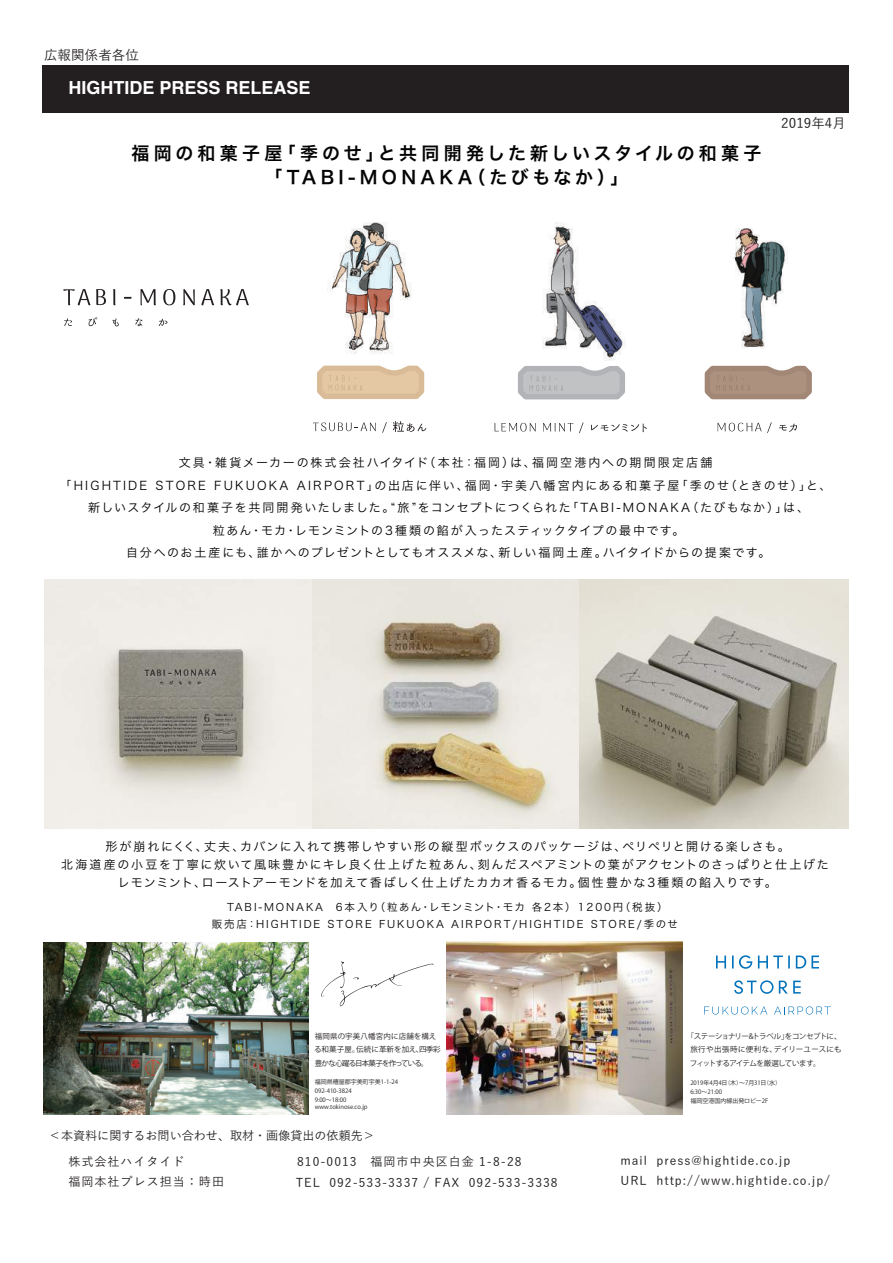
<style>
.page{position:relative;width:893px;height:1263px;background:#fff}
.page>*{position:absolute;margin:0;border:0;box-sizing:border-box;transform-origin:0 0}
.t1{font:18px/24px "Hira Kaku Pro N W6";letter-spacing:.22em;color:#030303;text-align:center}
.t2{font:700 18px "Helvetica";color:#fff}
.t3{font:500 13.5px "Yu Go";letter-spacing:.005em;color:#231f20}
.t4{font:12px/22.5px "Hira Kaku Pro W3";letter-spacing:.125em;color:#030303;text-align:center}
.t5{font:500 12px "Yu Go";letter-spacing:.08em;color:#231f20}
.t6{font:500 12px/25.3px "Yu Go";color:#231f20}
.t7{font:10.5px/16.5px "Hira Kaku Pro W3";letter-spacing:.18em;color:#030303;text-align:center}
.t8{font:7.5px/13.5px "Koz Go Pr 6 N";letter-spacing:-.03em;color:#231f20;text-align:justify}
.t9{font:7.5px/13.5px "Koz Go Pr 6 N";color:#231f20}
.t10{font:6px/9px "Koz Go Pr 6 N";color:#231f20}
</style>
<div class="page">
<img style="left:446px;top:941px;width:236px;height:173px">
<svg style="left:518px;top:366px;width:63px;height:33px"></svg>
<svg style="left:494px;top:423px;width:42px;height:8px"></svg>
<svg style="left:543px;top:423px;width:30px;height:8px"></svg>
<img style="left:542px;top:222px;width:39px;height:127px">
<svg style="left:313px;top:422px;width:63px;height:9px"></svg>
<svg style="left:382px;top:422px;width:5px;height:11px"></svg>
<svg style="left:393px;top:421px;width:33px;height:11px"></svg>
<img style="left:328px;top:222px;width:84px;height:132px">
<svg style="left:317px;top:365px;width:107px;height:34px"></svg>
<svg style="left:321px;top:961px;width:112px;height:45px"></svg>
<img style="left:44px;top:943px;width:265px;height:171px">
<svg style="left:63px;top:289px;width:43px;height:16px"></svg>
<svg style="left:113px;top:289px;width:3px;height:16px"></svg>
<svg style="left:140px;top:289px;width:16px;height:16px"></svg>
<svg style="left:163px;top:289px;width:12px;height:16px"></svg>
<svg style="left:183px;top:289px;width:12px;height:16px"></svg>
<svg style="left:201px;top:289px;width:13px;height:16px"></svg>
<svg style="left:220px;top:289px;width:29px;height:16px"></svg>
<svg style="left:64px;top:318px;width:8px;height:8px"></svg>
<svg style="left:88px;top:317px;width:9px;height:9px"></svg>
<svg style="left:112px;top:318px;width:7px;height:8px"></svg>
<svg style="left:135px;top:318px;width:7px;height:8px"></svg>
<svg style="left:159px;top:319px;width:9px;height:7px"></svg>
<svg style="left:124px;top:296px;width:8px;height:3px"></svg>
<svg style="left:716px;top:955px;width:10px;height:13px"></svg>
<svg style="left:732px;top:955px;width:20px;height:13px"></svg>
<svg style="left:758px;top:955px;width:32px;height:13px"></svg>
<svg style="left:796px;top:955px;width:23px;height:13px"></svg>
<svg style="left:704px;top:1006px;width:63px;height:8px"></svg>
<svg style="left:774px;top:1006px;width:57px;height:8px"></svg>
<svg style="left:779px;top:980px;width:22px;height:13px"></svg>
<svg style="left:734px;top:980px;width:39px;height:13px"></svg>
<img style="left:581px;top:228px;width:231px;height:205px">
<img style="left:44px;top:579px;width:535px;height:249px">
<img style="left:579px;top:579px;width:269px;height:249px">
<div style="left:42px;top:65px;width:807px;height:48px;background:#231f20"></div>
<p class="t3" style="left:44px;top:43px;width:96px">広報関係者各位</p>
<h1 class="t2" style="left:68px;top:73px;width:244px">HIGHTIDE PRESS RELEASE</h1>
<h1 class="t1" style="left:131px;top:140px;width:632px">福岡の和菓子屋「季のせ」と共同開発した新しいスタイルの和菓子「TABI-MONAKA（たびもなか）」</h1>
<p class="t3" style="left:781px;top:111px;width:66px">2019年4月</p>
<p class="t4" style="left:60px;top:450px;width:773px">文具・雑貨メーカーの株式会社ハイタイド（本社：福岡）は、福岡空港内への期間限定店舗<br>「HIGHTIDE STORE FUKUOKA AIRPORT」の出店に伴い、福岡・宇美八幡宮内にある和菓子屋「季のせ（ときのせ）」と、新しいスタイルの和菓子を共同開発いたしました。“旅”をコンセプトにつくられた「TABI-MONAKA（たびもなか）」は、<br>粒あん・モカ・レモンミントの3種類の餡が入ったスティックタイプの最中です。<br>自分へのお土産にも、誰かへのプレゼントとしてもオススメな、新しい福岡土産。ハイタイドからの提案です。</p>
<p class="t4" style="left:61px;top:837px;width:769px;line-height:18px">形が崩れにくく、丈夫、カバンに入れて携帯しやすい形の縦型ボックスのパッケージは、ペリペリと開ける楽しさも。<br>北海道産の小豆を丁寧に炊いて風味豊かにキレ良く仕上げた粒あん、刻んだスペアミントの葉がアクセントのさっぱりと仕上げたレモンミント、ローストアーモンドを加えて香ばしく仕上げたカカオ香るモカ。個性豊かな3種類の餡入りです。</p>
<p class="t7" style="left:212px;top:898px;width:468px">TABI-MONAKA 6本入り（粒あん・レモンミント・モカ 各2本） 1200円（税抜）<br>販売店：HIGHTIDE STORE FUKUOKA AIRPORT/HIGHTIDE STORE/季のせ</p>
<p class="t9" style="left:314px;top:1029px;width:128px">福岡県の宇美八幡宮内に店舗を構える和菓子屋。伝統に革新を加え、四季彩豊かな心躍る日本菓子を作っている。</p>
<p class="t10" style="left:315px;top:1077px;width:85px">福岡県糟屋郡宇美町宇美1-1-24<br>092-410-3824<br>9:00～18:00</p>
<p class="t10" style="left:315px;top:1102px;width:54px">www.tokinose.co.jp</p>
<p class="t8" style="left:690px;top:1029px;width:153px;text-indent:-3px">「ステーショナリー&amp;トラベル」をコンセプトに、旅行や出張時に便利な、デイリーユースにもフィットするアイテムを厳選しています。</p>
<p class="t10" style="left:690px;top:1078px;width:92px">2019年4月4日（木）～7月31日（水）<br>6:30～21:00<br>福岡空港国内線出発ロビー2F</p>
<p class="t6" style="left:68px;top:1121px;width:308px;text-indent:-20px">＜本資料に関するお問い合わせ、取材・画像貸出の依頼先＞株式会社ハイタイド</p>
<p class="t5" style="left:297px;top:1150px;width:226px">810-0013 福岡市中央区白金 1-8-28</p>
<p class="t5" style="left:620px;top:1149px;width:171px">mail press@hightide.co.jp</p>
<p class="t5" style="left:68px;top:1170px;width:170px">福岡本社プレス担当：時田　</p>
<p class="t5" style="left:296px;top:1171px;width:263px">TEL 092-533-3337 / FAX 092-533-3338</p>
<p class="t5" style="left:620px;top:1169px;width:211px">URL http://www.hightide.co.jp/</p>
</div>
